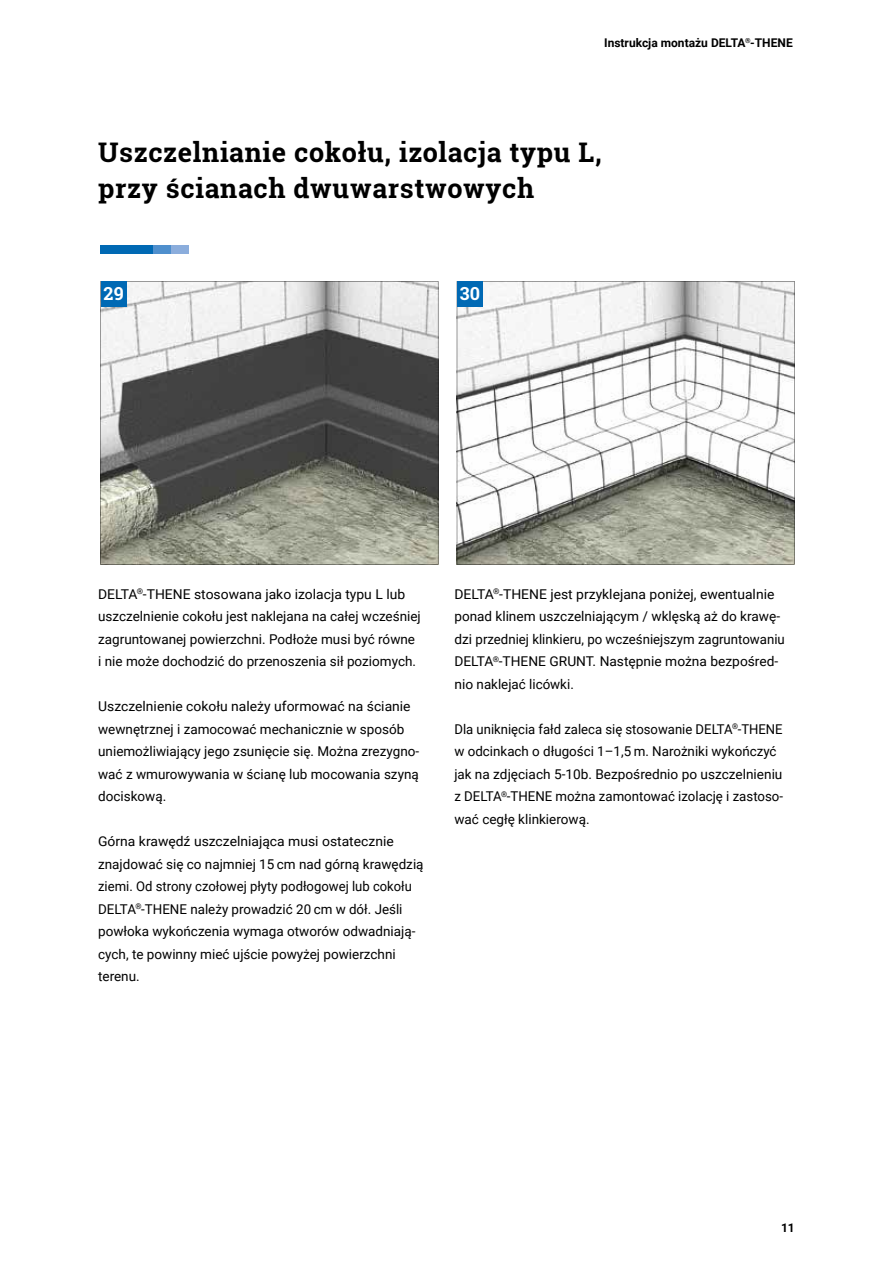
<style>
.page{position:relative;width:893px;height:1263px;background:#fff}
.page>*{position:absolute;margin:0;border:0;box-sizing:border-box;transform-origin:0 0}
.t1{font:700 27px/36px "Roboto Slab";letter-spacing:.025em;color:#000}
.t2{font:700 18px "Roboto Slab";color:#fff}
.t3{font:13.5px/22.5px "Roboto";color:#000}
.t4{font:700 12px "Roboto";color:#000}
</style>
<div class="page">
<svg style="left:101px;top:281px;width:337px;height:283px;background:#878883"></svg>
<svg style="left:457px;top:281px;width:338px;height:283px"></svg>
<div style="left:101px;top:281px;width:25px;height:26px;background:#0069b4"></div>
<div style="left:457px;top:281px;width:26px;height:26px;background:#0069b4"></div>
<div style="left:100px;top:245px;width:53px;height:9px;background:#0069b4"></div>
<div style="left:153px;top:245px;width:18px;height:9px;background:#4f8fcd"></div>
<div style="left:171px;top:245px;width:17px;height:9px;background:#8baddc"></div>
<p class="t4" style="left:604px;top:34px;width:190px">Instrukcja montażu DELTA<sup>®</sup>-THENE</p>
<h1 class="t1" style="left:98px;top:134px;width:505px">Uszczelnianie cokołu, izolacja typu L, przy ścianach dwuwarstwowych</h1>
<h2 class="t2" style="left:103px;top:281px;width:22px">29</h2>
<h2 class="t2" style="left:460px;top:281px;width:22px">30</h2>
<p class="t3" style="left:98px;top:582px;width:324px">DELTA<sup>®</sup>-THENE stosowana jako izolacja typu L lub uszczelnienie cokołu jest naklejana na całej wcześniej zagruntowanej powierzchni. Podłoże musi być równe i nie może dochodzić do przenoszenia sił poziomych.</p>
<p class="t3" style="left:98px;top:695px;width:323px">Uszczelnienie cokołu należy uformować na ścianie wewnętrznej i zamocować mechanicznie w sposób uniemożliwiający jego zsunięcie się. Można zrezygno&shy;wać z wmurowywania w ścianę lub mocowania szyną dociskową.</p>
<p class="t3" style="left:98px;top:830px;width:327px">Górna krawędź uszczelniająca musi ostatecznie znajdować się co najmniej 15 cm nad górną krawędzią ziemi. Od strony czołowej płyty podłogowej lub cokołu DELTA<sup>®</sup>-THENE należy prowadzić 20 cm w dół. Jeśli powłoka wykończenia wymaga otworów odwadniają&shy;cych, te powinny mieć ujście powyżej powierzchni terenu.</p>
<p class="t3" style="left:454px;top:582px;width:332px">DELTA<sup>®</sup>-THENE jest przyklejana poniżej, ewentualnie ponad klinem uszczelniającym / wklęską aż do krawę&shy;dzi przedniej klinkieru, po wcześniejszym zagruntowaniu DELTA<sup>®</sup>-THENE GRUNT. Następnie można bezpośred&shy;nio naklejać licówki.</p>
<p class="t3" style="left:454px;top:717px;width:330px">Dla uniknięcia fałd zaleca się stosowanie DELTA<sup>®</sup>-THENE w odcinkach o długości 1–1,5 m. Narożniki wykończyć jak na zdjęciach 5-10b. Bezpośrednio po uszczelnieniu z DELTA<sup>®</sup>-THENE można zamontować izolację i zastoso&shy;wać cegłę klinkierową.</p>
<p class="t4" style="left:781px;top:1219px;width:15px">11</p>
</div>
